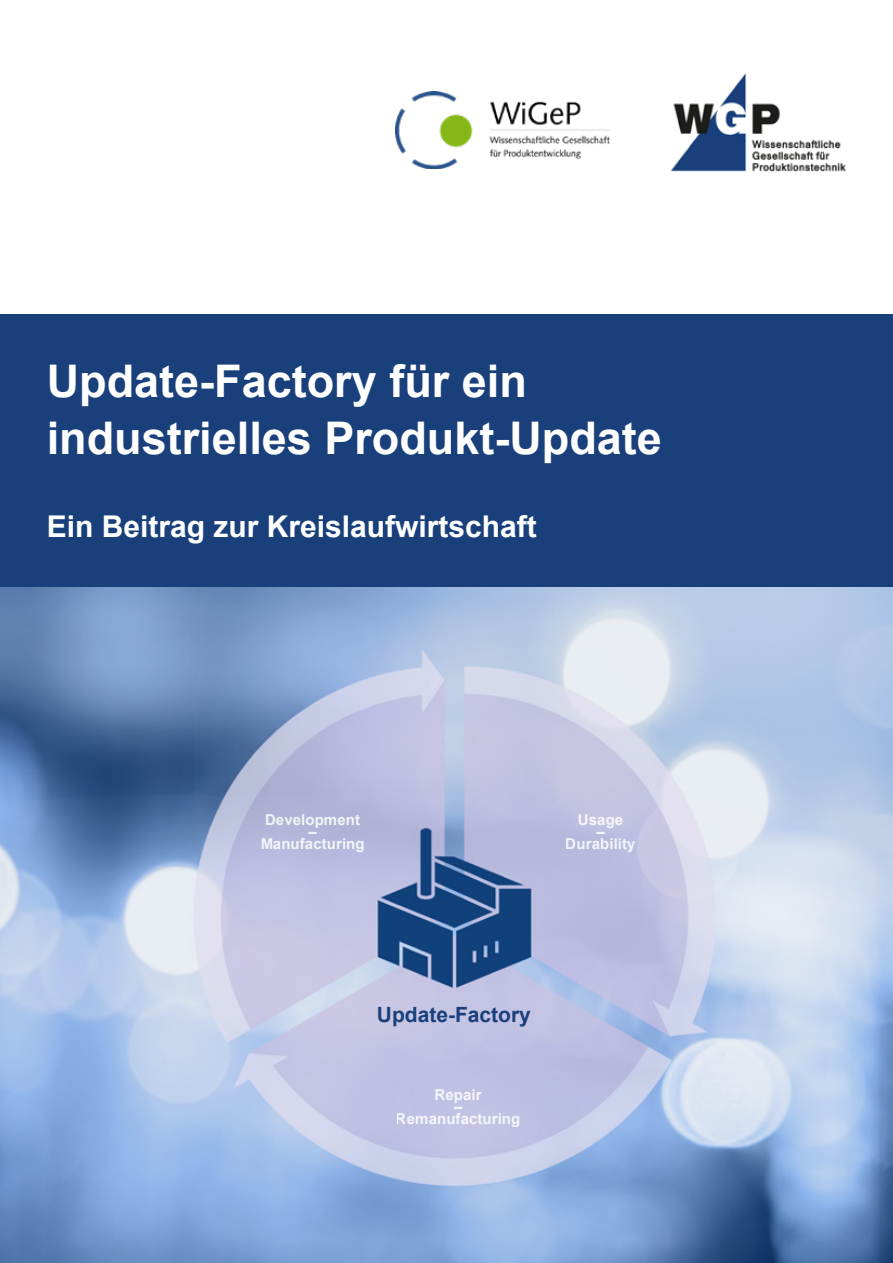
<style>
.page{position:relative;width:893px;height:1263px;background:#fff}
.page>*{position:absolute;margin:0;border:0;box-sizing:border-box;transform-origin:0 0}
.t1{font:700 45px/57px "Arial";color:#fff}
.t2{font:700 30px "Arial";color:#fff}
.t3{font:700 21px "Arial";color:#19407b}
.t4{font:700 15px/12px "Arial";letter-spacing:.005em;color:#fff;text-align:center}
</style>
<div class="page">
<img style="left:396px;top:92px;width:214px;height:76px">
<img style="left:671px;top:73px;width:175px;height:99px">
<img style="left:0;top:587px;width:893px;height:676px">
<div style="left:0;top:315px;width:893px;height:272px;background:#19407b"></div>
<h1 class="t1" style="left:47px;top:357px;width:617px">Update-Factory für ein industrielles Produkt-Update</h1>
<h2 class="t2" style="left:47px;top:515px;width:492px">Ein Beitrag zur Kreislaufwirtschaft</h2>
<p class="t4" style="left:260px;top:815px;width:106px">Development –<br>Manufacturing</p>
<p class="t4" style="left:566px;top:815px;width:71px">Usage<br>–<br>Durability</p>
<h3 class="t3" style="left:377px;top:1007px;width:156px">Update-Factory</h3>
<p class="t4" style="left:396px;top:1090px;width:126px">Repair<br>–<br>Remanufacturing</p>
</div>
